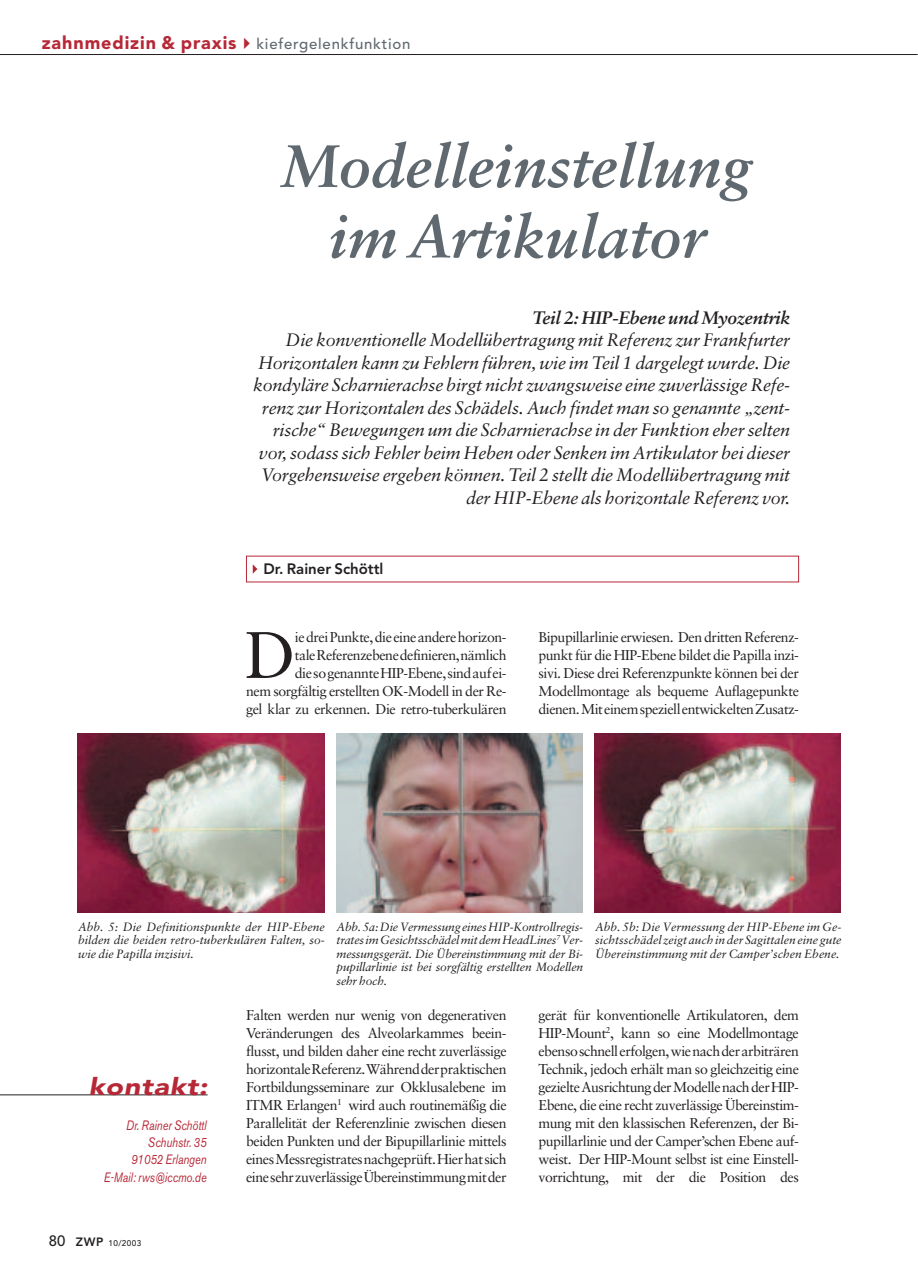
<style>
.page{position:relative;width:918px;height:1287px;background:#fff}
.page>*{position:absolute;margin:0;border:0;box-sizing:border-box;transform-origin:0 0}
.t1{font:65.85px "Sabon";color:#231f20}
.t2{font:italic 700 60px/70.5px "Sabon";color:#5f696f;text-align:center}
.t3{font:italic 900 24px "Avenir";letter-spacing:.025em;color:#b72837;scale:1.2 1}
.t4{font:italic 18px/22.5px "Sabon";letter-spacing:-.015em;color:#231f20;text-align:right}
.t5{font:italic 700 18px "Sabon";letter-spacing:-.015em;color:#231f20}
.t6{font:500 15px "Avenir";letter-spacing:.05em;color:#5f696f}
.t7{font:800 15px "Avenir";color:#231f20}
.t8{font:14.25px/18px "Sabon";letter-spacing:-.03em;color:#231f20;text-align:justify}
.t9{font:italic 13.5px/17.2px "Akzidenz Grotesk BE";color:#b72837;text-align:right;scale:.8 1}
.t10{font:italic 12px/13.5px "Sabon";color:#231f20;text-align:justify}
.t11{font:500 8.25px "Avenir";letter-spacing:.05em;color:#231f20}
.s1{font-weight:900;font-size:18px;color:#b72837}
.s2{font-size:15px}
.s3{font-weight:800;font-size:12px}
</style>
<div class="page">
<hr style="left:0;top:54px;width:918px;height:1px;background:#231f20">
<svg style="left:253px;top:564px;width:4px;height:10px"></svg>
<hr style="left:0;top:1095px;width:208px;height:1px;background:#231f20">
<img style="left:78px;top:733px;width:246px;height:180px">
<img style="left:336px;top:733px;width:247px;height:180px">
<img style="left:595px;top:733px;width:246px;height:180px">
<p class="t6" style="left:42px;top:38px;width:370px"><span class="s1">zahnmedizin &amp; praxis</span> kiefergelenkfunktion</p>
<h2 class="t2" style="left:282px;top:136px;width:471px">Modelleinstellung im Artikulator</h2>
<p class="t5" style="left:532px;top:310px;width:259px">Teil 2: HIP-Ebene und Myozentrik</p>
<p class="t4" style="left:253px;top:330px;width:539px">Die konventionelle Modellübertragung mit Referenz zur Frankfurter Horizontalen kann zu Fehlern führen, wie im Teil 1 dargelegt wurde. Die kondyläre Scharnierachse birgt nicht zwangsweise eine zuverlässige Refe&shy;renz zur Horizontalen des Schädels. Auch findet man so genannte „zent&shy;rische“ Bewegungen um die Scharnierachse in der Funktion eher selten vor, sodass sich Fehler beim Heben oder Senken im Artikulator bei dieser Vorgehensweise ergeben können. Teil 2 stellt die Modellübertragung mit der HIP-Ebene als horizontale Referenz vor.</p>
<p class="t7" style="left:263px;top:562px;width:122px">Dr. Rainer Schöttl</p>
<p class="t8" style="left:246px;top:629px;width:262px;text-align:right">ie drei Punkte, die eine andere horizon-<br>tale Referenzebene definieren, nämlich<br>die so genannte HIP-Ebene, sind auf ei-<br>nem sorgfältig erstellten OK-Modell in der Re&shy;gel klar zu erkennen. Die retro-tuberkulären</p>
<h1 class="t1" style="left:245px;top:628px;width:52px">D</h1>
<p class="t8" style="left:538px;top:629px;width:262px">Bipupillarlinie erwiesen. Den dritten Referenz&shy;punkt für die HIP-Ebene bildet die Papilla inzi&shy;sivi. Diese drei Referenzpunkte können bei der Modellmontage als bequeme Auflagepunkte dienen. Mit einem speziell entwickelten Zusatz-</p>
<p class="t10" style="left:78px;top:921px;width:248px">Abb. 5: Die Definitionspunkte der HIP-Ebene bilden die beiden retro-tuberkulären Falten, so&shy;wie die Papilla inzisivi.</p>
<p class="t10" style="left:337px;top:921px;width:248px">Abb. 5a: Die Vermessung eines HIP-Kontrollregis&shy;trates im Gesichtsschädel mit dem HeadLines<sup>7</sup> Ver&shy;messungsgerät. Die Übereinstimmung mit der Bi&shy;pupillarlinie ist bei sorgfältig erstellten Modellen sehr hoch.</p>
<p class="t10" style="left:595px;top:921px;width:248px">Abb. 5b: Die Vermessung der HIP-Ebene im Ge&shy;sichtsschädel zeigt auch in der Sagittalen eine gute Übereinstimmung mit der Camper’schen Ebene.</p>
<h3 class="t3" style="left:89px;top:1077px;width:100px">kontakt:</h3>
<p class="t9" style="left:104px;top:1118px;width:130px">Dr. Rainer Schöttl<br>Schuhstr. 35<br>91052 Erlangen<br>E-Mail: rws@iccmo.de</p>
<p class="t11" style="left:49px;top:1240px;width:94px"><span class="s2">80</span> <span class="s3">ZWP</span> 10/2003</p>
<p class="t8" style="left:246px;top:1007px;width:262px">Falten werden nur wenig von degenerativen Veränderungen des Alveolarkammes beein&shy;flusst, und bilden daher eine recht zuverlässige horizontale Referenz. Während der praktischen Fortbildungsseminare zur Okklusalebene im ITMR Erlangen<sup>1</sup> wird auch routinemäßig die Parallelität der Referenzlinie zwischen diesen beiden Punkten und der Bipupillarlinie mittels eines Messregistrates nachgeprüft. Hier hat sich eine sehr zuverlässige Übereinstimmung mit der</p>
<p class="t8" style="left:538px;top:1007px;width:262px">gerät für konventionelle Artikulatoren, dem HIP-Mount<sup>2</sup>, kann so eine Modellmontage ebenso schnell erfolgen, wie nach der arbiträren Technik, jedoch erhält man so gleichzeitig eine gezielte Ausrichtung der Modelle nach der HIP-Ebene, die eine recht zuverlässige Übereinstim&shy;mung mit den klassischen Referenzen, der Bi&shy;pupillarlinie und der Camper’schen Ebene auf&shy;weist. Der HIP-Mount selbst ist eine Einstell&shy;vorrichtung, mit der die Position des</p>
</div>
